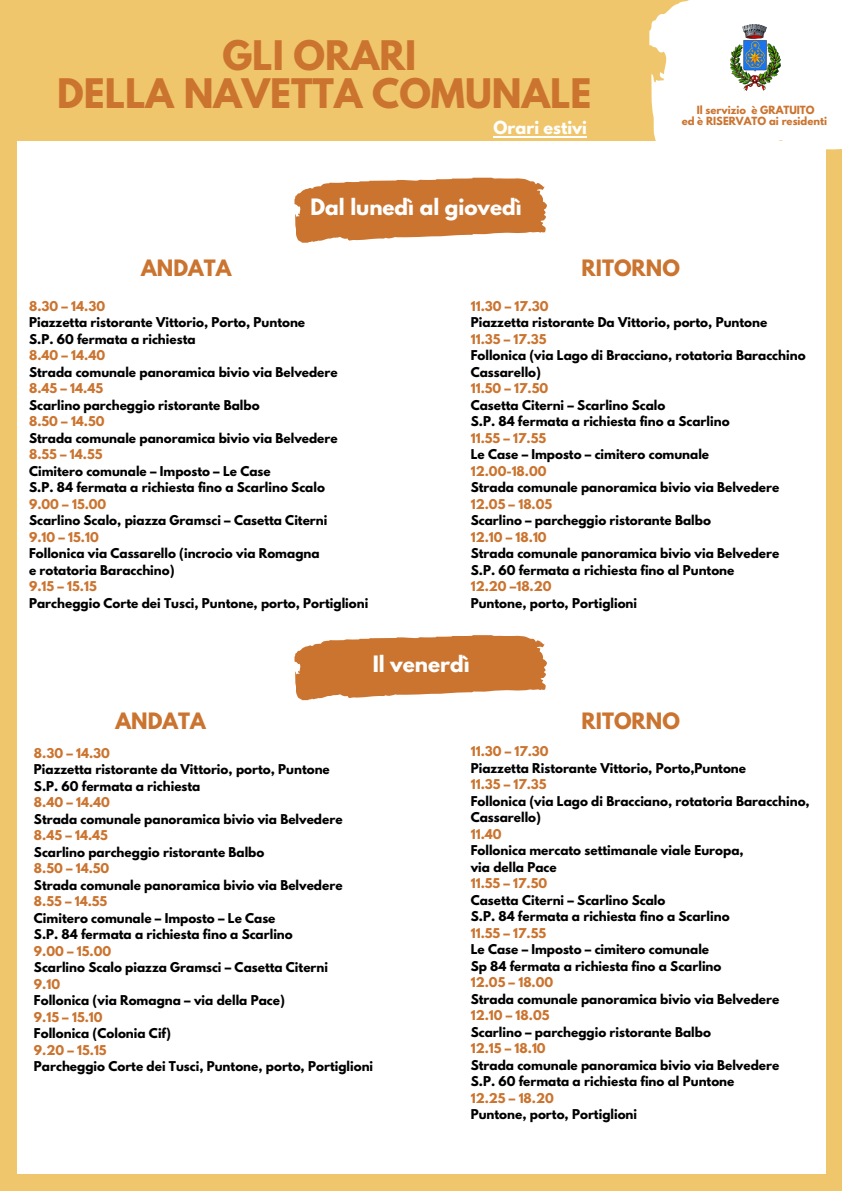
<style>
.page{position:relative;width:842px;height:1191px;background:#fff}
.page>*{position:absolute;margin:0;border:0;box-sizing:border-box;transform-origin:0 0}
.t1{font:700 36.1px "League Spartan";color:#cb742f}
.t2{font:700 20px "League Spartan";color:#fff}
.t3{font:700 20px "League Spartan";color:#cb742f}
.t4{font:700 16px "League Spartan";color:#fff}
.t5{font:700 12px/16.5px "League Spartan";color:#000}
.t6{font:700 12px "League Spartan";color:#cb742f}
.t7{font:700 10px "League Spartan";color:#cb742f}
</style>
<div class="page">
<div style="left:0;top:0;width:842px;height:141px;background:#f0c66c"></div>
<div style="left:826px;top:0;width:16px;height:1190px;background:#f0c66c"></div>
<div style="left:649px;top:0;width:193px;height:150px;background:#fff"></div>
<img style="left:730px;top:24px;width:51px;height:66px">
<svg style="left:294px;top:178px;width:253px;height:65px;background:#d38b51"></svg>
<svg style="left:294px;top:635px;width:253px;height:65px"></svg>
<hr style="left:493px;top:136px;width:94px;height:1px;background:#fff">
<div style="left:0;top:24px;width:16px;height:1166px;background:#f0c66c"></div>
<div style="left:0;top:1174px;width:842px;height:16px;background:#f0c66c"></div>
<p class="t1" style="left:222px;top:37px;width:195px">GLI ORARI</p>
<p class="t1" style="left:57px;top:75px;width:536px">DELLA NAVETTA COMUNALE</p>
<p class="t4" style="left:493px;top:120px;width:95px">Orari estivi</p>
<p class="t2" style="left:311px;top:197px;width:213px">Dal lunedì al giovedì</p>
<p class="t7" style="left:697px;top:105px;width:119px">Il servizio è GRATUITO</p>
<p class="t7" style="left:682px;top:116px;width:147px">ed è RISERVATO ai residenti</p>
<p class="t3" style="left:141px;top:258px;width:92px">ANDATA</p>
<p class="t3" style="left:582px;top:258px;width:100px">RITORNO</p>
<p class="t6" style="left:29px;top:300px;width:77px">8.30 – 14.30</p>
<p class="t5" style="left:29px;top:315px;width:278px">Piazzetta ristorante Vittorio, Porto, Puntone</p>
<p class="t5" style="left:29px;top:332px;width:168px">S.P. 60 fermata a richiesta</p>
<p class="t6" style="left:29px;top:349px;width:78px">8.40 – 14.40</p>
<p class="t5" style="left:29px;top:365px;width:310px">Strada comunale panoramica bivio via Belvedere</p>
<p class="t6" style="left:29px;top:382px;width:75px">8.45 – 14.45</p>
<p class="t5" style="left:29px;top:398px;width:232px">Scarlino parcheggio ristorante Balbo</p>
<p class="t6" style="left:29px;top:415px;width:77px">8.50 – 14.50</p>
<p class="t5" style="left:29px;top:431px;width:310px">Strada comunale panoramica bivio via Belvedere</p>
<p class="t6" style="left:29px;top:448px;width:75px">8.55 – 14.55</p>
<p class="t5" style="left:29px;top:464px;width:243px">Cimitero comunale – Imposto – Le Case</p>
<p class="t5" style="left:29px;top:480px;width:297px">S.P. 84 fermata a richiesta fino a Scarlino Scalo</p>
<p class="t6" style="left:29px;top:498px;width:79px">9.00 – 15.00</p>
<p class="t5" style="left:29px;top:513px;width:300px">Scarlino Scalo, piazza Gramsci – Casetta Citerni</p>
<p class="t6" style="left:29px;top:531px;width:71px">9.10 – 15.10</p>
<p class="t5" style="left:29px;top:546px;width:292px">Follonica via Cassarello (incrocio via Romagna</p>
<p class="t5" style="left:29px;top:563px;width:147px">e rotatoria Baracchino)</p>
<p class="t6" style="left:29px;top:580px;width:69px">9.15 – 15.15</p>
<p class="t5" style="left:29px;top:596px;width:341px">Parcheggio Corte dei Tusci, Puntone, porto, Portiglioni</p>
<p class="t6" style="left:471px;top:300px;width:79px">11.30 – 17.30</p>
<p class="t5" style="left:471px;top:315px;width:298px">Piazzetta ristorante Da Vittorio, porto, Puntone</p>
<p class="t6" style="left:471px;top:333px;width:77px">11.35 – 17.35</p>
<p class="t5" style="left:471px;top:348px;width:336px">Follonica (via Lago di Bracciano, rotatoria Baracchino<br>Cassarello)</p>
<p class="t6" style="left:471px;top:382px;width:79px">11.50 – 17.50</p>
<p class="t5" style="left:471px;top:398px;width:196px">Casetta Citerni – Scarlino Scalo</p>
<p class="t5" style="left:471px;top:414px;width:260px">S.P. 84 fermata a richiesta fino a Scarlino</p>
<p class="t6" style="left:471px;top:432px;width:77px">11.55 – 17.55</p>
<p class="t5" style="left:471px;top:447px;width:240px">Le Case – Imposto – cimitero comunale</p>
<p class="t6" style="left:471px;top:465px;width:77px">12.00-18.00</p>
<p class="t5" style="left:471px;top:480px;width:310px">Strada comunale panoramica bivio via Belvedere</p>
<p class="t6" style="left:471px;top:498px;width:83px">12.05 – 18.05</p>
<p class="t5" style="left:471px;top:513px;width:242px">Scarlino – parcheggio ristorante Balbo</p>
<p class="t6" style="left:471px;top:531px;width:77px">12.10 – 18.10</p>
<p class="t5" style="left:471px;top:546px;width:310px">Strada comunale panoramica bivio via Belvedere</p>
<p class="t5" style="left:471px;top:563px;width:265px">S.P. 60 fermata a richiesta fino al Puntone</p>
<p class="t6" style="left:471px;top:580px;width:82px">12.20 –18.20</p>
<p class="t5" style="left:471px;top:596px;width:168px">Puntone, porto, Portiglioni</p>
<p class="t2" style="left:373px;top:654px;width:98px">Il venerdì</p>
<p class="t3" style="left:116px;top:710px;width:92px">ANDATA</p>
<p class="t3" style="left:582px;top:710px;width:100px">RITORNO</p>
<p class="t6" style="left:34px;top:746px;width:77px">8.30 – 14.30</p>
<p class="t5" style="left:34px;top:762px;width:297px">Piazzetta ristorante da Vittorio, porto, Puntone</p>
<p class="t5" style="left:34px;top:779px;width:168px">S.P. 60 fermata a richiesta</p>
<p class="t6" style="left:34px;top:796px;width:78px">8.40 – 14.40</p>
<p class="t5" style="left:34px;top:812px;width:310px">Strada comunale panoramica bivio via Belvedere</p>
<p class="t6" style="left:34px;top:829px;width:75px">8.45 – 14.45</p>
<p class="t5" style="left:34px;top:845px;width:232px">Scarlino parcheggio ristorante Balbo</p>
<p class="t6" style="left:34px;top:862px;width:77px">8.50 – 14.50</p>
<p class="t5" style="left:34px;top:878px;width:310px">Strada comunale panoramica bivio via Belvedere</p>
<p class="t6" style="left:34px;top:895px;width:75px">8.55 – 14.55</p>
<p class="t5" style="left:34px;top:911px;width:243px">Cimitero comunale – Imposto – Le Case</p>
<p class="t5" style="left:34px;top:927px;width:260px">S.P. 84 fermata a richiesta fino a Scarlino</p>
<p class="t6" style="left:34px;top:944px;width:79px">9.00 – 15.00</p>
<p class="t5" style="left:34px;top:960px;width:296px">Scarlino Scalo piazza Gramsci – Casetta Citerni</p>
<p class="t6" style="left:34px;top:977px;width:28px">9.10</p>
<p class="t5" style="left:34px;top:993px;width:252px">Follonica (via Romagna – via della Pace)</p>
<p class="t6" style="left:34px;top:1010px;width:70px">9.15 – 15.10</p>
<p class="t5" style="left:34px;top:1026px;width:138px">Follonica (Colonia Cif)</p>
<p class="t6" style="left:34px;top:1043px;width:74px">9.20 – 15.15</p>
<p class="t5" style="left:34px;top:1059px;width:341px">Parcheggio Corte dei Tusci, Puntone, porto, Portiglioni</p>
<p class="t6" style="left:471px;top:745px;width:79px">11.30 – 17.30</p>
<p class="t5" style="left:471px;top:761px;width:277px">Piazzetta Ristorante Vittorio, Porto,Puntone</p>
<p class="t6" style="left:471px;top:778px;width:77px">11.35 – 17.35</p>
<p class="t5" style="left:471px;top:794px;width:341px">Follonica (via Lago di Bracciano, rotatoria Baracchino,</p>
<p class="t5" style="left:471px;top:810px;width:72px">Cassarello)</p>
<p class="t6" style="left:471px;top:827px;width:32px">11.40</p>
<p class="t5" style="left:471px;top:843px;width:274px">Follonica mercato settimanale viale Europa,</p>
<p class="t5" style="left:471px;top:860px;width:87px">via della Pace</p>
<p class="t6" style="left:471px;top:877px;width:78px">11.55 – 17.50</p>
<p class="t5" style="left:471px;top:892px;width:196px">Casetta Citerni – Scarlino Scalo</p>
<p class="t5" style="left:471px;top:909px;width:260px">S.P. 84 fermata a richiesta fino a Scarlino</p>
<p class="t6" style="left:471px;top:926px;width:77px">11.55 – 17.55</p>
<p class="t5" style="left:471px;top:942px;width:240px">Le Case – Imposto – cimitero comunale</p>
<p class="t5" style="left:471px;top:958px;width:252px">Sp 84 fermata a richiesta fino a Scarlino</p>
<p class="t6" style="left:471px;top:976px;width:84px">12.05 – 18.00</p>
<p class="t5" style="left:471px;top:991px;width:310px">Strada comunale panoramica bivio via Belvedere</p>
<p class="t6" style="left:471px;top:1009px;width:80px">12.10 – 18.05</p>
<p class="t5" style="left:471px;top:1024px;width:242px">Scarlino – parcheggio ristorante Balbo</p>
<p class="t6" style="left:471px;top:1042px;width:76px">12.15 – 18.10</p>
<p class="t5" style="left:471px;top:1057px;width:310px">Strada comunale panoramica bivio via Belvedere</p>
<p class="t5" style="left:471px;top:1074px;width:265px">S.P. 60 fermata a richiesta fino al Puntone</p>
<p class="t6" style="left:471px;top:1091px;width:85px">12.25 – 18.20</p>
<p class="t5" style="left:471px;top:1107px;width:168px">Puntone, porto, Portiglioni</p>
</div>
